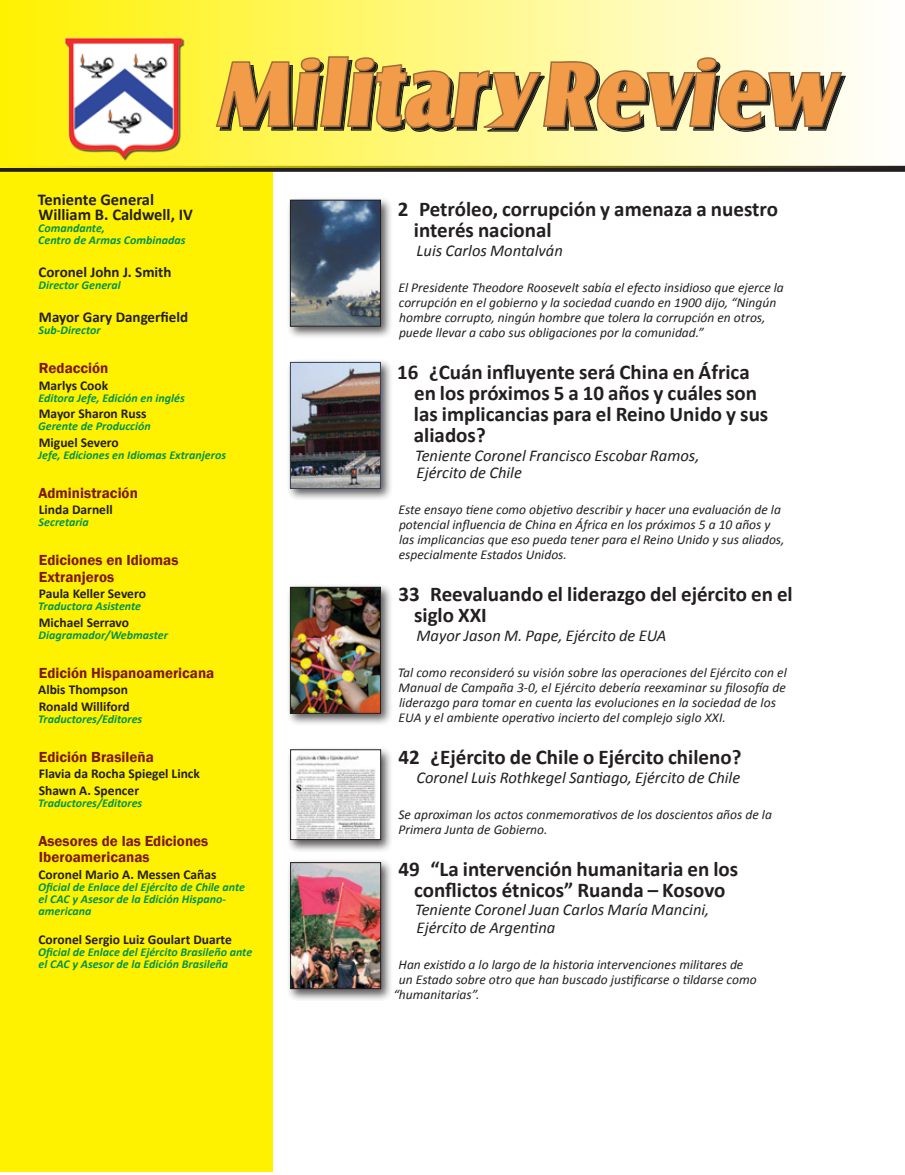
<style>
.page{position:relative;width:905px;height:1175px;background:#fff}
.page>*{position:absolute;margin:0;border:0;box-sizing:border-box;transform-origin:0 0}
.Article_Title{font:700 21px/21px "Calibri";color:#231f20}
.Article_Author{font:italic 16.5px/17.2px "Calibri";color:#231f20}
.staff{font:700 16.5px/15px "Calibri";color:#231f20}
.t1{font:600 15px/16.5px "Franklin Gothic";color:#7c1916}
.staff-2{font:700 15px "Calibri";color:#231f20}
.synopsis{font:italic 13.5px/15px "Calibri";color:#231f20}
.staff-3{font:700 13.5px "Calibri";color:#231f20}
.staff_title{font:italic 700 12px/12px "Calibri";color:#00944c}
</style>
<div class="page">
<div style="left:0;top:169px;width:272px;height:1003px;background:#fff200"></div>
<div style="left:0;top:166px;width:904px;height:6px;background:#231f20"></div>
<div style="left:0;top:0;width:904px;height:168px;background:linear-gradient(to right,#fdf001,#fbfaff)"></div>
<img style="left:59px;top:33px;width:274px;height:130px">
<div style="left:286px;top:196px;width:107px;height:143px;background:#231f20;opacity:.75"></div>
<img style="left:292px;top:202px;width:86px;height:122px">
<div style="left:290px;top:200px;width:90px;height:126px;border:1px solid #231f20"></div>
<div style="left:286px;top:746px;width:107px;height:106px;background:#231f20;opacity:.75"></div>
<img style="left:292px;top:751px;width:87px;height:86px">
<div style="left:290px;top:749px;width:91px;height:90px;border:1px solid #231f20"></div>
<div style="left:286px;top:583px;width:107px;height:143px;background:#231f20;opacity:.75"></div>
<img style="left:292px;top:589px;width:86px;height:122px">
<div style="left:290px;top:587px;width:90px;height:126px;border:1px solid #231f20"></div>
<div style="left:286px;top:858px;width:107px;height:143px;background:#231f20;opacity:.75"></div>
<img style="left:292px;top:864px;width:87px;height:122px">
<div style="left:290px;top:862px;width:91px;height:126px;border:1px solid #231f20"></div>
<div style="left:286px;top:358px;width:107px;height:143px;background:#231f20;opacity:.75"></div>
<img style="left:292px;top:364px;width:86px;height:122px">
<div style="left:290px;top:362px;width:90px;height:126px;border:1px solid #31405a"></div>
<svg style="left:215px;top:55px;width:628px;height:77px;background:#d4a75e"></svg>
<p class="staff" style="left:38px;top:191px;width:156px">Teniente General<br>William B. Caldwell, IV</p>
<p class="staff_title" style="left:38px;top:222px;width:149px">Comandante,<br>Centro de Armas Combinadas</p>
<p class="staff-2" style="left:39px;top:263px;width:134px">Coronel John J. Smith</p>
<p class="staff_title" style="left:39px;top:279px;width:84px">Director General</p>
<p class="staff-2" style="left:39px;top:308px;width:151px">Mayor Gary Dangerfield</p>
<p class="staff_title" style="left:39px;top:324px;width:64px">Sub-Director</p>
<p class="t1" style="left:39px;top:360px;width:71px">Redacción</p>
<p class="staff-3" style="left:39px;top:377px;width:71px">Marlys Cook</p>
<p class="staff_title" style="left:39px;top:391px;width:148px">Editora Jefe, Edición en inglés</p>
<p class="staff-3" style="left:39px;top:405px;width:109px">Mayor Sharon Russ</p>
<p class="staff_title" style="left:38px;top:420px;width:114px">Gerente de Producción</p>
<p class="staff-3" style="left:39px;top:434px;width:82px">Miguel Severo</p>
<p class="staff_title" style="left:38px;top:448px;width:189px">Jefe, Ediciones en Idiomas Extranjeros</p>
<p class="t1" style="left:38px;top:485px;width:101px">Administración</p>
<p class="staff-3" style="left:39px;top:501px;width:75px">Linda Darnell</p>
<p class="staff_title" style="left:39px;top:516px;width:52px">Secretaria</p>
<p class="t1" style="left:39px;top:552px;width:141px">Ediciones en Idiomas<br>Extranjeros</p>
<p class="staff-3" style="left:39px;top:585px;width:109px">Paula Keller Severo</p>
<p class="staff_title" style="left:38px;top:600px;width:104px">Traductora Asistente</p>
<p class="staff-3" style="left:39px;top:614px;width:92px">Michael Serravo</p>
<p class="staff_title" style="left:39px;top:628px;width:131px">Diagramador/Webmaster</p>
<p class="t1" style="left:39px;top:665px;width:177px">Edición Hispanoamericana</p>
<p class="staff-3" style="left:38px;top:681px;width:91px">Albis Thompson</p>
<p class="staff-3" style="left:39px;top:698px;width:92px">Ronald Williford</p>
<p class="staff_title" style="left:38px;top:712px;width:106px">Traductores/Editores</p>
<p class="t1" style="left:39px;top:749px;width:116px">Edición Brasileña</p>
<p class="staff-3" style="left:39px;top:765px;width:163px">Flavia da Rocha Spiegel Linck</p>
<p class="staff-3" style="left:39px;top:782px;width:102px">Shawn A. Spencer</p>
<p class="staff_title" style="left:38px;top:796px;width:106px">Traductores/Editores</p>
<p class="t1" style="left:38px;top:833px;width:171px">Asesores de las Ediciones<br>Iberoamericanas</p>
<p class="staff-3" style="left:38px;top:866px;width:180px">Coronel Mario A. Messen Cañas</p>
<p class="staff_title" style="left:38px;top:880px;width:208px">Oficial de Enlace del Ejército de Chile ante el CAC y Asesor de la Edición Hispano&shy;americana</p>
<p class="staff-3" style="left:38px;top:930px;width:195px">Coronel Sergio Luiz Goulart Duarte</p>
<p class="staff_title" style="left:38px;top:945px;width:215px">Oficial de Enlace del Ejército Brasileño ante el CAC y Asesor de la Edición Brasileña</p>
<p class="Article_Title" style="left:414px;top:198px;width:365px;text-indent:-16px">2 Petróleo, corrupción y amenaza a nuestro interés nacional</p>
<p class="Article_Author" style="left:416px;top:241px;width:148px">Luis Carlos Montalván</p>
<p class="synopsis" style="left:398px;top:279px;width:387px">El Presidente Theodore Roosevelt sabía el efecto insidioso que ejerce la corrupción en el gobierno y la sociedad cuando en 1900 dijo, “Ningún hombre corrupto, ningún hombre que tolera la corrupción en otros, puede llevar a cabo sus obligaciones por la comunidad.”</p>
<p class="Article_Title" style="left:414px;top:360px;width:356px;text-indent:-17px">16 ¿Cuán influyente será China en África en los próximos 5 a 10 años y cuáles son las implicancias para el Reino Unido y sus aliados?</p>
<p class="Article_Author" style="left:415px;top:446px;width:286px">Teniente Coronel Francisco Escobar Ramos,<br>Ejército de Chile</p>
<p class="synopsis" style="left:398px;top:501px;width:387px">Este ensayo tiene como objetivo describir y hacer una evaluación de la potencial influencia de China en África en los próximos 5 a 10 años y las implicancias que eso pueda tener para el Reino Unido y sus aliados, especialmente Estados Unidos.</p>
<p class="Article_Title" style="left:414px;top:582px;width:380px;text-indent:-16px">33 Reevaluando el liderazgo del ejército en el siglo XXI</p>
<p class="Article_Author" style="left:416px;top:626px;width:251px">Mayor Jason M. Pape, Ejército de EUA</p>
<p class="synopsis" style="left:397px;top:664px;width:390px">Tal como reconsideró su visión sobre las operaciones del Ejército con el Manual de Campaña 3-0, el Ejército debería reexaminar su filosofía de liderazgo para tomar en cuenta las evoluciones en la sociedad de los EUA y el ambiente operativo incierto del complejo siglo XXI.</p>
<p class="Article_Title" style="left:398px;top:745px;width:344px">42 ¿Ejército de Chile o Ejército chileno?</p>
<p class="Article_Author" style="left:416px;top:767px;width:325px">Coronel Luis Rothkegel Santiago, Ejército de Chile</p>
<p class="synopsis" style="left:398px;top:806px;width:375px">Se aproximan los actos conmemorativos de los doscientos años de la<br>Primera Junta de Gobierno.</p>
<p class="Article_Title" style="left:398px;top:857px;width:341px;text-align:center">49 “La intervención humanitaria en los conflictos étnicos” Ruanda – Kosovo</p>
<p class="Article_Author" style="left:415px;top:900px;width:296px">Teniente Coronel Juan Carlos María Mancini,<br>Ejército de Argentina</p>
<p class="synopsis" style="left:398px;top:956px;width:346px">Han existido a lo largo de la historia intervenciones militares de</p>
<p class="synopsis" style="left:399px;top:971px;width:359px">un Estado sobre otro que han buscado justificarse o tildarse como</p>
<p class="synopsis" style="left:393px;top:986px;width:88px">“humanitarias”.</p>
</div>
